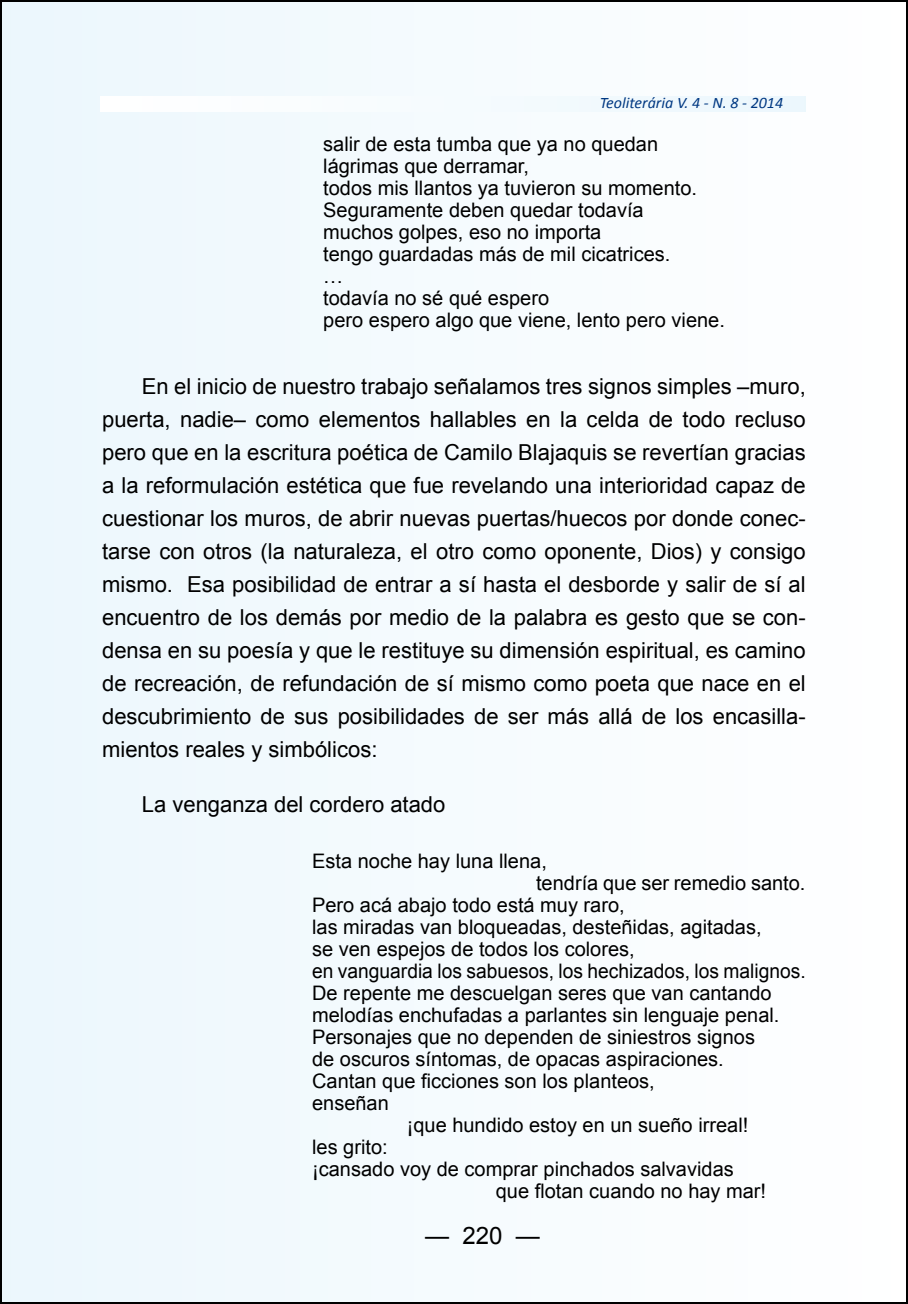
<style>
.page{position:relative;width:908px;height:1304px;background:#fff}
.page>*{position:absolute;margin:0;border:0;box-sizing:border-box;transform-origin:0 0}
.t1{font:24px "Arial";color:#000}
.t2{font:22px/33px "Arial";color:#000;text-align:justify}
.t3{font:20px/22px "Arial";color:#000}
.t4{font:20px "Arial";color:#000;scale:.96 1}
.t5{font:italic 16px "Calibri";color:#003882}
</style>
<div class="page">
<div style="left:1px;top:1px;width:905px;height:1302px;background:#f5fbfe"></div>
<p class="t5" style="left:599px;top:93px;width:185px">Teoliterária V. 4 - N. 8 - 2014</p>
<p class="t3" style="left:323px;top:133px;width:403px">salir de esta tumba que ya no quedan lágrimas que derramar,<br>todos mis llantos ya tuvieron su momento.<br>Seguramente deben quedar todavía<br>muchos golpes, eso no importa<br>tengo guardadas más de mil cicatrices.<br>…<br>todavía no sé qué espero<br>pero espero algo que viene, lento pero viene.</p>
<p class="t2" style="left:102px;top:370px;width:705px;text-indent:40px">En el inicio de nuestro trabajo señalamos tres signos simples –muro, puerta, nadie– como elementos hallables en la celda de todo recluso pero que en la escritura poética de Camilo Blajaquis se revertían gracias a la reformulación estética que fue revelando una interioridad capaz de cuestionar los muros, de abrir nuevas puertas/huecos por donde conec&shy;tarse con otros (la naturaleza, el otro como oponente, Dios) y consigo mismo. Esa posibilidad de entrar a sí hasta el desborde y salir de sí al encuentro de los demás por medio de la palabra es gesto que se con&shy;densa en su poesía y que le restituye su dimensión espiritual, es camino de recreación, de refundación de sí mismo como poeta que nace en el descubrimiento de sus posibilidades de ser más allá de los encasilla&shy;mientos reales y simbólicos:</p>
<p class="t2" style="left:142px;top:788px;width:305px">La venganza del cordero atado</p>
<p class="t3" style="left:312px;top:851px;width:236px">Esta noche hay luna llena,</p>
<p class="t3" style="left:536px;top:873px;width:271px">tendría que ser remedio santo.</p>
<p class="t3" style="left:312px;top:895px;width:314px">Pero acá abajo todo está muy raro,</p>
<p class="t3" style="left:312px;top:917px;width:451px">las miradas van bloqueadas, desteñidas, agitadas,</p>
<p class="t3" style="left:312px;top:939px;width:324px">se ven espejos de todos los colores,</p>
<p class="t4" style="left:312px;top:958px;width:515px">en vanguardia los sabuesos, los hechizados, los malignos.</p>
<p class="t3" style="left:312px;top:983px;width:461px">De repente me descuelgan seres que van cantando</p>
<p class="t3" style="left:312px;top:1005px;width:468px">melodías enchufadas a parlantes sin lenguaje penal.</p>
<p class="t3" style="left:312px;top:1027px;width:444px">Personajes que no dependen de siniestros signos</p>
<p class="t3" style="left:312px;top:1049px;width:413px">de oscuros síntomas, de opacas aspiraciones.</p>
<p class="t3" style="left:312px;top:1071px;width:344px">Cantan que ficciones son los planteos,</p>
<p class="t3" style="left:312px;top:1093px;width:78px">enseñan</p>
<p class="t3" style="left:406px;top:1115px;width:343px">¡que hundido estoy en un sueño irreal!</p>
<p class="t3" style="left:312px;top:1137px;width:77px">les grito:</p>
<p class="t3" style="left:312px;top:1159px;width:423px">¡cansado voy de comprar pinchados salvavidas</p>
<p class="t3" style="left:495px;top:1181px;width:272px">que flotan cuando no hay mar!</p>
<p class="t1" style="left:425px;top:1219px;width:116px">— 220 —</p>
</div>
